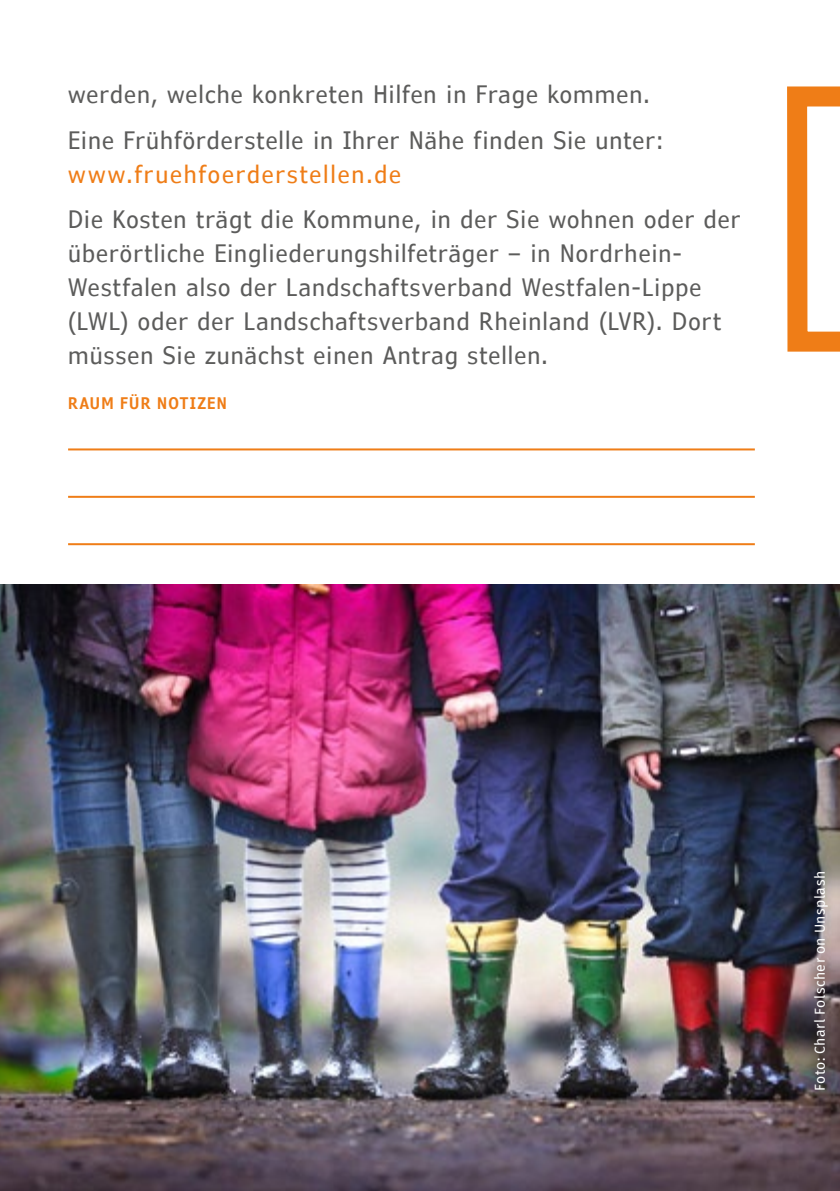
<style>
.page{position:relative;width:840px;height:1191px;background:#fff}
.page>*{position:absolute;margin:0;border:0;box-sizing:border-box;transform-origin:0 0}
.KK_Inhalt{font:condensed 24px/34px "Verdana Pro";letter-spacing:.045em;color:#5c5c5b}
.KK_Inhalt-2{font:600 condensed 16px "Verdana Pro";letter-spacing:.075em;color:#ef7d17}
.t1{font:14px "Fira Sans";letter-spacing:.03em;color:#fff}
.s1{color:#ef7d17}
</style>
<div class="page">
<svg style="left:787px;top:86px;width:52px;height:265px"></svg>
<hr style="left:68px;top:448px;width:686px;height:2px;background:#ef7d17">
<hr style="left:68px;top:496px;width:686px;height:2px;background:#ef7d17">
<hr style="left:68px;top:543px;width:686px;height:2px;background:#ef7d17">
<img style="left:0;top:584px;width:839px;height:607px">
<div style="left:800px;top:860px;width:38px;height:244px;background:#000;opacity:.5"></div>
<p class="KK_Inhalt" style="left:68px;top:78px;width:583px">werden, welche konkreten Hilfen in Frage kommen.</p>
<p class="KK_Inhalt" style="left:68px;top:123px;width:597px">Eine Frühförderstelle in Ihrer Nähe finden Sie unter: <span class="s1">www.fruehfoerderstellen.de</span></p>
<p class="KK_Inhalt" style="left:68px;top:203px;width:673px">Die Kosten trägt die Kommune, in der Sie wohnen oder der überörtliche Eingliederungshilfeträger – in Nordrhein-Westfalen also der Landschaftsverband Westfalen-Lippe (LWL) oder der Landschaftsverband Rheinland (LVR). Dort müssen Sie zunächst einen Antrag stellen.</p>
<p class="KK_Inhalt-2" style="left:68px;top:393px;width:160px">RAUM FÜR NOTIZEN</p>
<p class="t1" style="left:808px;top:1091px;width:222px;rotate:-90deg">Foto: Charl Folscher on Unsplash</p>
</div>
